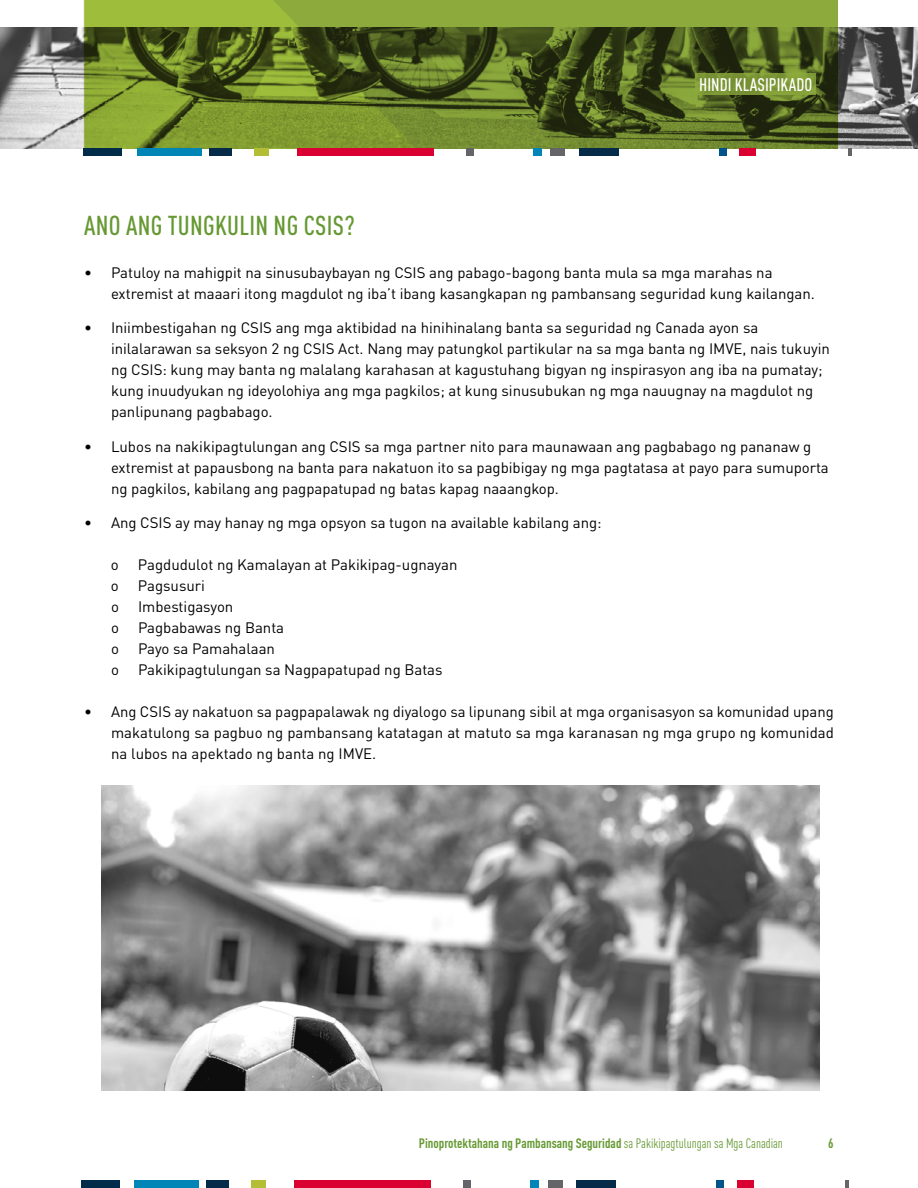
<style>
.page{position:relative;width:918px;height:1188px;background:#fff}
.page>*{position:absolute;margin:0;border:0;box-sizing:border-box;transform-origin:0 0}
.t1{font:500 condensed 27px "DINOT";letter-spacing:.01em;color:#693}
.t2{font:500 condensed 18px "DINOT";color:#fff}
.t3{font:15px/21px "DINOT";color:#000}
.t4{font:700 condensed 13.5px "DINOT";color:#693}
.s1{font-weight:400}
</style>
<div class="page">
<img style="left:0;top:27px;width:918px;height:122px">
<img style="left:84px;top:0;width:753px;height:149px">
<div style="left:84px;top:149px;width:38px;height:7px;background:#002b49"></div>
<div style="left:137px;top:149px;width:64px;height:7px;background:#0085b7"></div>
<div style="left:209px;top:149px;width:23px;height:7px;background:#052b48"></div>
<div style="left:254px;top:149px;width:14px;height:7px;background:#b3be35"></div>
<div style="left:297px;top:149px;width:136px;height:7px;background:#db0032"></div>
<div style="left:551px;top:149px;width:14px;height:7px;background:#636569"></div>
<div style="left:579px;top:149px;width:39px;height:7px;background:#052b48"></div>
<div style="left:533px;top:149px;width:9px;height:7px;background:#0085b7"></div>
<div style="left:739px;top:149px;width:17px;height:7px;background:#db0032"></div>
<div style="left:467px;top:149px;width:7px;height:7px;background:#636569"></div>
<div style="left:719px;top:149px;width:8px;height:7px;background:#00538b"></div>
<svg style="left:849px;top:149px;width:3px;height:7px"></svg>
<div style="left:81px;top:1180px;width:38px;height:8px;background:#002b49"></div>
<div style="left:134px;top:1180px;width:64px;height:8px;background:#0085b7"></div>
<div style="left:207px;top:1180px;width:22px;height:8px;background:#052b48"></div>
<div style="left:251px;top:1180px;width:15px;height:8px;background:#b3be35"></div>
<div style="left:294px;top:1180px;width:136px;height:8px;background:#db0032"></div>
<div style="left:548px;top:1180px;width:15px;height:8px;background:#636569"></div>
<div style="left:576px;top:1180px;width:39px;height:8px;background:#052b48"></div>
<div style="left:530px;top:1180px;width:9px;height:8px;background:#0085b7"></div>
<div style="left:737px;top:1180px;width:17px;height:8px;background:#db0032"></div>
<div style="left:464px;top:1180px;width:7px;height:8px;background:#636569"></div>
<div style="left:717px;top:1180px;width:7px;height:8px;background:#00538b"></div>
<svg style="left:846px;top:1180px;width:3px;height:8px"></svg>
<img style="left:101px;top:785px;width:718px;height:305px">
<svg style="left:696px;top:73px;width:120px;height:22px;background:#7c9735"></svg>
<p class="t2" style="left:699px;top:72px;width:115px">HINDI KLASIPIKADO</p>
<h1 class="t1" style="left:84px;top:206px;width:272px">ANO ANG TUNGKULIN NG CSIS?</h1>
<p class="t3" style="left:111px;top:262px;width:705px;text-indent:-27px">• Patuloy na mahigpit na sinusubaybayan ng CSIS ang pabago-bagong banta mula sa mga marahas na extremist at maaari itong magdulot ng iba’t ibang kasangkapan ng pambansang seguridad kung kailangan.</p>
<p class="t3" style="left:111px;top:317px;width:720px;text-indent:-27px">• Iniimbestigahan ng CSIS ang mga aktibidad na hinihinalang banta sa seguridad ng Canada ayon sa inilalarawan sa seksyon 2 ng CSIS Act. Nang may patungkol partikular na sa mga banta ng IMVE, nais tukuyin ng CSIS: kung may banta ng malalang karahasan at kagustuhang bigyan ng inspirasyon ang iba na pumatay; kung inuudyukan ng ideyolohiya ang mga pagkilos; at kung sinusubukan ng mga nauugnay na magdulot ng panlipunang pagbabago.</p>
<p class="t3" style="left:111px;top:436px;width:719px;text-indent:-27px">• Lubos na nakikipagtulungan ang CSIS sa mga partner nito para maunawaan ang pagbabago ng pananaw g extremist at papausbong na banta para nakatuon ito sa pagbibigay ng mga pagtatasa at payo para sumuporta ng pagkilos, kabilang ang pagpapatupad ng batas kapag naaangkop.</p>
<p class="t3" style="left:84px;top:512px;width:519px">• Ang CSIS ay may hanay ng mga opsyon sa tugon na available kabilang ang:</p>
<p class="t3" style="left:111px;top:554px;width:9px">o</p>
<p class="t3" style="left:138px;top:554px;width:321px">Pagdudulot ng Kamalayan at Pakikipag-ugnayan</p>
<p class="t3" style="left:111px;top:575px;width:9px">o</p>
<p class="t3" style="left:138px;top:575px;width:68px">Pagsusuri</p>
<p class="t3" style="left:111px;top:596px;width:9px">o</p>
<p class="t3" style="left:138px;top:596px;width:97px">Imbestigasyon</p>
<p class="t3" style="left:111px;top:617px;width:9px">o</p>
<p class="t3" style="left:138px;top:617px;width:148px">Pagbabawas ng Banta</p>
<p class="t3" style="left:111px;top:638px;width:9px">o</p>
<p class="t3" style="left:138px;top:638px;width:138px">Payo sa Pamahalaan</p>
<p class="t3" style="left:111px;top:659px;width:9px">o</p>
<p class="t3" style="left:138px;top:659px;width:306px">Pakikipagtulungan sa Nagpapatupad ng Batas</p>
<p class="t3" style="left:111px;top:701px;width:724px;text-align:justify;text-indent:-27px">• Ang CSIS ay nakatuon sa pagpapalawak ng diyalogo sa lipunang sibil at mga organisasyon sa komunidad upang makatulong sa pagbuo ng pambansang katatagan at matuto sa mga karanasan ng mga grupo ng komunidad na lubos na apektado ng banta ng IMVE.</p>
<p class="t4" style="left:419px;top:1133px;width:366px">Pinoprotektahana ng Pambansang Seguridad <span class="s1">sa Pakikipagtulungan sa Mga Canadian</span></p>
<p class="t4" style="left:828px;top:1133px;width:7px">6</p>
</div>
